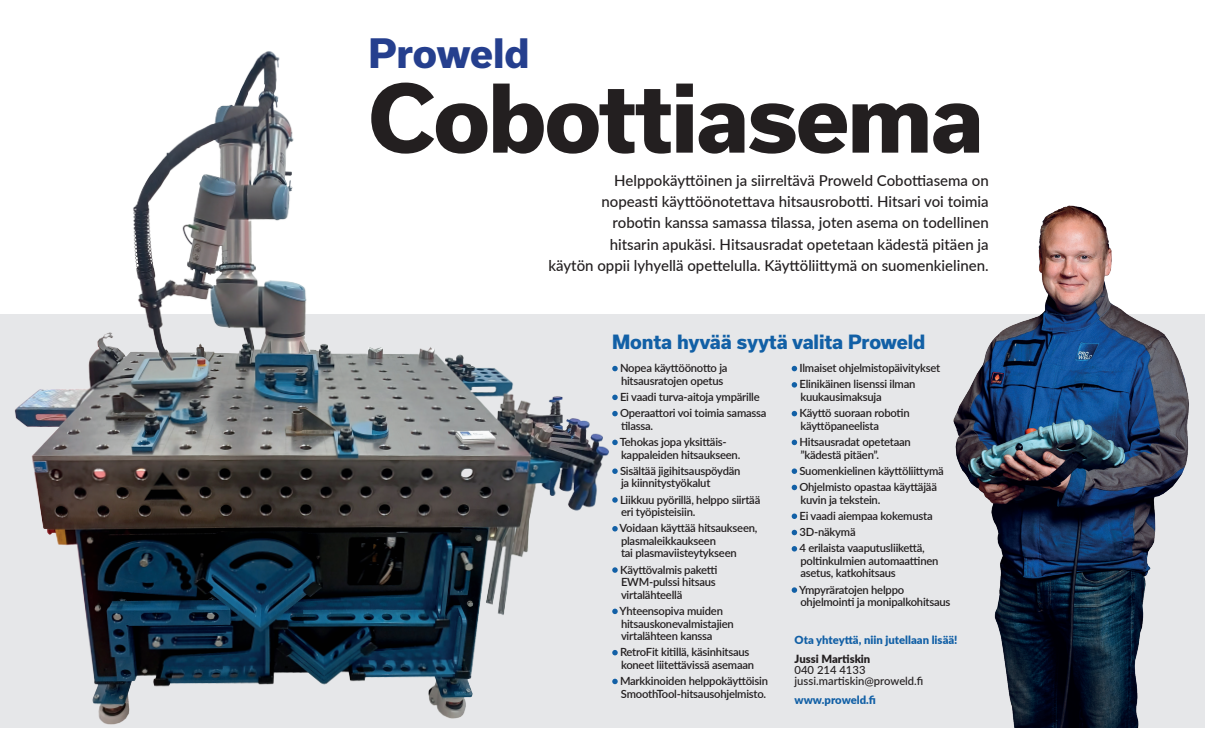
<style>
.page{position:relative;width:1205px;height:745px;background:#fff}
.page>*{position:absolute;margin:0;border:0;box-sizing:border-box;transform-origin:0 0}
.t1{font:800 89.88px "Usual";letter-spacing:-.02em;color:#231f20}
.t2{font:800 38.62px "Usual";letter-spacing:-.01em;color:#253f8e}
.t3{font:800 18.75px "Usual";letter-spacing:-.01em;color:#1260a6}
.t4{font:500 15px/21.2px "Lato";color:#231f20;text-align:right}
.t5{font:600 11.25px/16.2px "Lato";letter-spacing:-.02em;color:#231f20}
.t6{font:900 11.25px "Lato";color:#1260a6}
.t7{font:500 11.25px/11.2px "Lato";color:#231f20}
.t8{font:900 11.25px "Lato";color:#231f20}
</style>
<div class="page">
<div style="left:0;top:314px;width:1205px;height:412px;background:#e6e7e9"></div>
<img style="left:5px;top:51px;width:614px;height:677px">
<svg style="left:612px;top:365px;width:6px;height:6px"></svg>
<svg style="left:612px;top:394px;width:6px;height:6px"></svg>
<svg style="left:612px;top:410px;width:6px;height:6px"></svg>
<svg style="left:612px;top:439px;width:6px;height:6px"></svg>
<svg style="left:612px;top:468px;width:6px;height:5px"></svg>
<svg style="left:612px;top:497px;width:6px;height:5px"></svg>
<svg style="left:612px;top:525px;width:6px;height:6px"></svg>
<svg style="left:612px;top:567px;width:6px;height:5px"></svg>
<svg style="left:612px;top:608px;width:6px;height:5px"></svg>
<svg style="left:612px;top:649px;width:6px;height:6px"></svg>
<svg style="left:612px;top:678px;width:6px;height:5px"></svg>
<svg style="left:791px;top:365px;width:6px;height:6px"></svg>
<svg style="left:791px;top:382px;width:6px;height:5px"></svg>
<svg style="left:791px;top:410px;width:6px;height:6px"></svg>
<svg style="left:791px;top:439px;width:6px;height:6px"></svg>
<svg style="left:791px;top:468px;width:6px;height:5px"></svg>
<svg style="left:791px;top:484px;width:6px;height:6px"></svg>
<svg style="left:791px;top:513px;width:6px;height:5px"></svg>
<svg style="left:791px;top:529px;width:6px;height:6px"></svg>
<svg style="left:791px;top:546px;width:6px;height:5px"></svg>
<svg style="left:791px;top:587px;width:6px;height:5px"></svg>
<img style="left:953px;top:205px;width:236px;height:521px">
<h2 class="t2" style="left:369px;top:31px;width:163px">Proweld</h2>
<h1 class="t1" style="left:369px;top:67px;width:617px">Cobottiasema</h1>
<p class="t4" style="left:548px;top:169px;width:442px">Helppokäyttöinen ja siirreltävä Proweld Cobottiasema on<br>nopeasti käyttöönotettava hitsausrobotti. Hitsari voi toimia<br>robotin kanssa samassa tilassa, joten asema on todellinen<br>hitsarin apukäsi. Hitsausradat opetetaan kädestä pitäen ja<br>käytön oppii lyhyellä opettelulla. Käyttöliittymä on suomenkielinen.</p>
<h3 class="t3" style="left:612px;top:331px;width:314px">Monta hyvää syytä valita Proweld</h3>
<p class="t5" style="left:620px;top:361px;width:109px;line-height:12.5px">Nopea käyttöönotto ja hitsausratojen opetus</p>
<p class="t5" style="left:620px;top:388px;width:148px">Ei vaadi turva-aitoja ympärille<br>Operaattori voi toimia samassa</p>
<p class="t5" style="left:620px;top:417px;width:109px">tilassa.<br>Tehokas jopa yksittäis-</p>
<p class="t5" style="left:620px;top:445px;width:122px">kappaleiden hitsaukseen.<br>Sisältää jigihitsauspöydän</p>
<p class="t5" style="left:620px;top:474px;width:142px">ja kiinnitystyökalut<br>Liikkuu pyörillä, helppo siirtää</p>
<p class="t5" style="left:620px;top:503px;width:139px">eri työpisteisiin.<br>Voidaan käyttää hitsaukseen,</p>
<p class="t5" style="left:621px;top:533px;width:117px;line-height:12.5px">plasmaleikkaukseen<br>tai plasmaviisteytykseen</p>
<p class="t5" style="left:620px;top:562px;width:99px;line-height:12.5px">Käyttövalmis paketti<br>EWM-pulssi hitsaus virtalähteellä</p>
<p class="t5" style="left:619px;top:603px;width:116px;line-height:12.5px">Yhteensopiva muiden hitsauskonevalmistajien virtalähteen kanssa</p>
<p class="t5" style="left:620px;top:645px;width:136px;line-height:12.5px">RetroFit kitillä, käsinhitsaus koneet liitettävissä asemaan</p>
<p class="t5" style="left:620px;top:673px;width:149px;line-height:12.5px">Markkinoiden helppokäyttöisin<br>SmoothTool-hitsausohjelmisto.</p>
<p class="t5" style="left:799px;top:359px;width:142px">Ilmaiset ohjelmistopäivitykset<br>Elinikäinen lisenssi ilman</p>
<p class="t5" style="left:799px;top:388px;width:112px">kuukausimaksuja<br>Käyttö suoraan robotin</p>
<p class="t5" style="left:799px;top:417px;width:113px">käyttöpaneelista<br>Hitsausradat opetetaan</p>
<p class="t5" style="left:799px;top:445px;width:146px">”kädestä pitäen”.<br>Suomenkielinen käyttöliittymä<br>Ohjelmisto opastaa käyttäjää</p>
<p class="t5" style="left:799px;top:490px;width:135px">kuvin ja tekstein.<br>Ei vaadi aiempaa kokemusta<br>3D-näkymä<br>4 erilaista vaaputusliikettä,</p>
<p class="t5" style="left:800px;top:553px;width:140px;line-height:12.5px">poltinkulmien automaattinen asetus, katkohitsaus</p>
<p class="t5" style="left:799px;top:582px;width:153px;line-height:12.5px">Ympyräratojen helppo ohjelmointi ja monipalkohitsaus</p>
<p class="t6" style="left:794px;top:631px;width:164px">Ota yhteyttä, niin jutellaan lisää!</p>
<p class="t8" style="left:794px;top:649px;width:77px">Jussi Martiskin</p>
<p class="t7" style="left:794px;top:663px;width:130px">040 214 4133 jussi.martiskin@proweld.fi</p>
<p class="t6" style="left:794px;top:691px;width:83px">www.proweld.fi</p>
</div>
